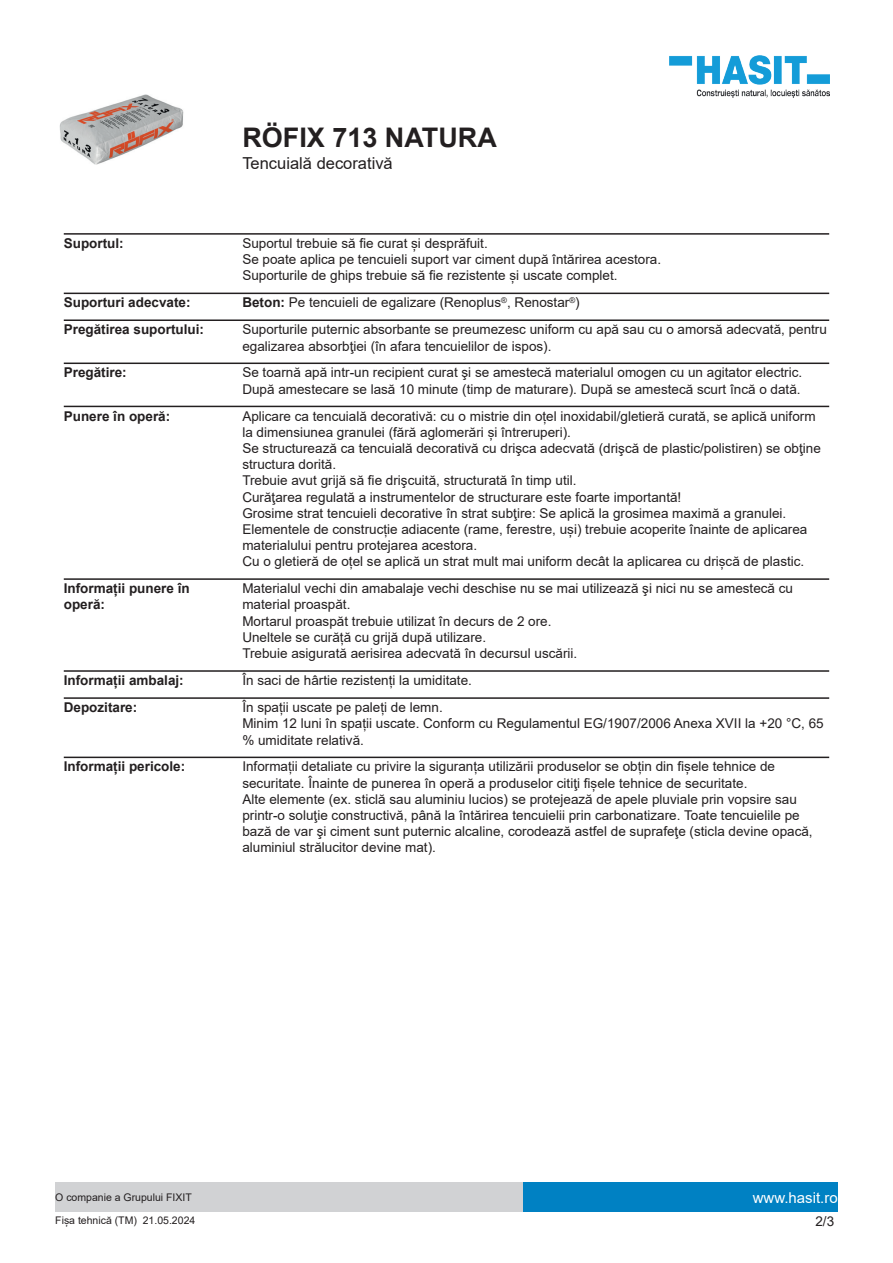
<style>
.page{position:relative;width:893px;height:1263px;background:#fff}
.page>*{position:absolute;margin:0;border:0;box-sizing:border-box;transform-origin:0 0}
.t1{font:700 27px "Arial";color:#231f20}
.t2{font:16.5px "Arial";color:#231f20}
.t3{font:15px "Arial";color:#fff}
.t4{font:13.5px/16.2px "Arial";color:#231f20}
.t5{font:700 13.5px/16.2px "Arial";color:#231f20}
.t6{font:10.5px "Arial";color:#231f20}
.s1{font-weight:700}
</style>
<div class="page">
<img style="left:59px;top:95px;width:125px;height:70px">
<img style="left:669px;top:55px;width:160px;height:43px">
<div style="left:523px;top:1182px;width:315px;height:30px;background:#0081c3"></div>
<div style="left:55px;top:1182px;width:468px;height:30px;background:#d1d2d4"></div>
<hr style="left:64px;top:233px;width:765px;height:2px;background:#231f20">
<hr style="left:64px;top:293px;width:765px;height:1px;background:#231f20">
<hr style="left:64px;top:319px;width:765px;height:2px;background:#231f20">
<hr style="left:64px;top:363px;width:765px;height:1px;background:#231f20">
<hr style="left:64px;top:406px;width:765px;height:1px;background:#231f20">
<hr style="left:64px;top:578px;width:765px;height:2px;background:#231f20">
<hr style="left:64px;top:670px;width:765px;height:2px;background:#231f20">
<hr style="left:64px;top:697px;width:765px;height:2px;background:#231f20">
<hr style="left:64px;top:757px;width:765px;height:1px;background:#231f20">
<h1 class="t1" style="left:242px;top:119px;width:256px">RÖFIX 713 NATURA</h1>
<p class="t2" style="left:242px;top:152px;width:152px">Tencuială decorativă</p>
<p class="t5" style="left:64px;top:235px;width:61px">Suportul:</p>
<p class="t4" style="left:242px;top:235px;width:420px">Suportul trebuie să fie curat și desprăfuit.<br>Se poate aplica pe tencuieli suport var ciment după întărirea acestora.<br>Suporturile de ghips trebuie să fie rezistente și uscate complet.</p>
<p class="t5" style="left:64px;top:295px;width:128px">Suporturi adecvate:</p>
<p class="t4" style="left:242px;top:294px;width:339px"><span class="s1">Beton:</span> Pe tencuieli de egalizare (Renoplus<sup>®</sup>, Renostar<sup>®</sup>)</p>
<p class="t5" style="left:64px;top:322px;width:142px">Pregătirea suportului:</p>
<p class="t4" style="left:242px;top:321px;width:586px">Suporturile puternic absorbante se preumezesc uniform cu apă sau cu o amorsă adecvată, pentru egalizarea absorbţiei (în afara tencuielilor de ispos).</p>
<p class="t5" style="left:64px;top:365px;width:65px">Pregătire:</p>
<p class="t4" style="left:242px;top:364px;width:561px">Se toarnă apă intr-un recipient curat şi se amestecă materialul omogen cu un agitator electric.<br>După amestecare se lasă 10 minute (timp de maturare). După se amestecă scurt încă o dată.</p>
<p class="t5" style="left:64px;top:408px;width:108px">Punere în operă:</p>
<p class="t4" style="left:242px;top:408px;width:580px">Aplicare ca tencuială decorativă: cu o mistrie din oțel inoxidabil/gletieră curată, se aplică uniform la dimensiunea granulei (fără aglomerări și întreruperi).<br>Se structurează ca tencuială decorativă cu drişca adecvată (drişcă de plastic/polistiren) se obţine structura dorită.<br>Trebuie avut grijă să fie drişcuită, structurată în timp util.<br>Curăţarea regulată a instrumentelor de structurare este foarte importantă!<br>Grosime strat tencuieli decorative în strat subţire: Se aplică la grosimea maximă a granulei.<br>Elementele de construcție adiacente (rame, ferestre, uși) trebuie acoperite înainte de aplicarea materialului pentru protejarea acestora.<br>Cu o gletieră de oțel se aplică un strat mult mai uniform decât la aplicarea cu drișcă de plastic.</p>
<p class="t5" style="left:64px;top:580px;width:128px">Informații punere în operă:</p>
<p class="t4" style="left:242px;top:580px;width:552px">Materialul vechi din amabalaje vechi deschise nu se mai utilizează şi nici nu se amestecă cu material proaspăt.<br>Mortarul proaspăt trebuie utilizat în decurs de 2 ore.<br>Uneltele se curăță cu grijă după utilizare.<br>Trebuie asigurată aerisirea adecvată în decursul uscării.</p>
<p class="t5" style="left:64px;top:672px;width:122px">Informații ambalaj:</p>
<p class="t4" style="left:242px;top:672px;width:231px">În saci de hârtie rezistenți la umiditate.</p>
<p class="t5" style="left:64px;top:699px;width:75px">Depozitare:</p>
<p class="t4" style="left:242px;top:699px;width:583px">În spații uscate pe paleți de lemn.<br>Minim 12 luni în spații uscate. Conform cu Regulamentul EG/1907/2006 Anexa XVII la +20 °C, 65 % umiditate relativă.</p>
<p class="t5" style="left:64px;top:759px;width:123px">Informații pericole:</p>
<p class="t4" style="left:242px;top:758px;width:572px">Informații detaliate cu privire la siguranța utilizării produselor se obțin din fișele tehnice de securitate. Înainte de punerea în operă a produselor citiţi fișele tehnice de securitate.<br>Alte elemente (ex. sticlă sau aluminiu lucios) se protejează de apele pluviale prin vopsire sau printr-o soluţie constructivă, până la întărirea tencuielii prin carbonatizare. Toate tencuielile pe bază de var şi ciment sunt puternic alcaline, corodează astfel de suprafeţe (sticla devine opacă, aluminiul strălucitor devine mat).</p>
<p class="t6" style="left:55px;top:1190px;width:138px">O companie a Grupului FIXIT</p>
<p class="t3" style="left:753px;top:1187px;width:87px">www.hasit.ro</p>
<p class="t6" style="left:55px;top:1213px;width:142px">Fișa tehnică (TM) 21.05.2024</p>
<p class="t4" style="left:815px;top:1213px;width:20px">2/3</p>
</div>
